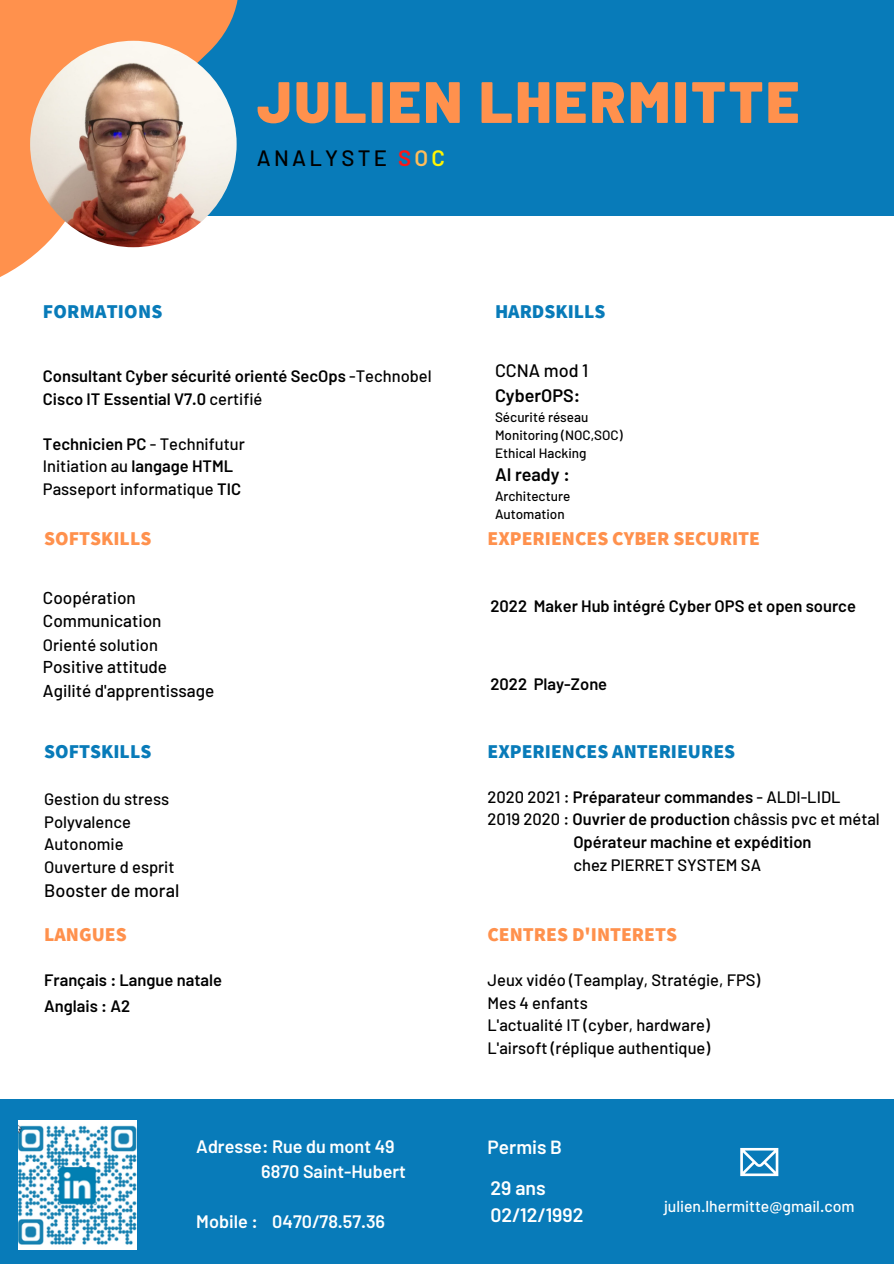
<style>
.page{position:relative;width:894px;height:1264px;background:#fff}
.page>*{position:absolute;margin:0;border:0;box-sizing:border-box;transform-origin:0 0}
.t1{font:900 58.2px "Barlow";letter-spacing:.05em;color:#ff914d}
.t2{font:500 22.2px "Barlow";letter-spacing:.145em;color:#000}
.t3{font:800 19.5px "Assistant";color:#ff914d}
.t4{font:800 19.5px "Assistant";color:#087bb9}
.t5{font:600 19.5px/27px "Barlow";color:#fff}
.t6{font:600 19.05px "Barlow";color:#fff}
.t7{font:600 18px/24.8px "Barlow";color:#fff}
.t8{font:500 18px "Barlow";color:#000}
.t9{font:600 18px "Barlow";color:#000}
.t10{font:500 17.1px/23.7px "Barlow";color:#000}
.t11{font:500 16.5px/22.5px "Barlow";color:#000}
.t12{font:600 16.5px/22.5px "Barlow";color:#000}
.t13{font:500 15.75px "Barlow";color:#fff}
.t14{font:500 13.5px/18px "Barlow";color:#000}
.s1{font-weight:600;color:#ff1616}
.s2{font-weight:600;color:#ffbd59}
.s3{font-weight:600;color:#fff500}
.s4{font-weight:500}
.s5{font-weight:600}
</style>
<div class="page">
<div style="left:37px;top:0;width:856px;height:216px;background:#087bb9"></div>
<div style="left:0;top:1099px;width:893px;height:164px;background:#087bb9"></div>
<svg style="left:0;top:0;width:238px;height:277px;fill:#ff914d"></svg>
<img style="left:30px;top:41px;width:206px;height:206px;border-radius:50%">
<svg style="left:740px;top:1147px;width:38px;height:29px"></svg>
<img style="left:18px;top:1120px;width:118px;height:129px">
<p class="t4" style="left:43px;top:298px;width:121px">FORMATIONS</p>
<h1 class="t1" style="left:257px;top:65px;width:543px">JULIEN LHERMITTE</h1>
<h2 class="t2" style="left:257px;top:144px;width:189px">ANALYSTE <span class="s1">S</span><span class="s2">O</span><span class="s3">C</span></h2>
<p class="t4" style="left:495px;top:298px;width:112px">HARDSKILLS</p>
<p class="t12" style="left:43px;top:364px;width:390px">Consultant Cyber sécurité orienté SecOps <span class="s4">-Technobel<br></span>Cisco IT Essential V7.0 <span class="s4">certifié</span></p>
<p class="t11" style="left:43px;top:432px;width:203px"><span class="s5">Technicien PC</span> - Technifutur<br>Initiation au <span class="s5">langage HTML<br></span>Passeport informatique <span class="s5">TIC</span></p>
<p class="t3" style="left:44px;top:525px;width:109px">SOFTSKILLS</p>
<p class="t10" style="left:43px;top:585px;width:120px">Coopération<br>Communication</p>
<p class="t11" style="left:43px;top:633px;width:116px">Orienté solution</p>
<p class="t10" style="left:43px;top:654px;width:173px">Positive attitude<br>Agilité d'apprentissage</p>
<p class="t4" style="left:44px;top:738px;width:109px">SOFTSKILLS</p>
<p class="t11" style="left:44px;top:787px;width:132px">Gestion du stress<br>Polyvalence<br>Autonomie<br>Ouverture d esprit</p>
<p class="t8" style="left:44px;top:878px;width:136px">Booster de moral</p>
<p class="t3" style="left:44px;top:921px;width:84px">LANGUES</p>
<p class="t12" style="left:44px;top:966px;width:179px;line-height:26px">Français : Langue natale<br>Anglais : A2</p>
<p class="t7" style="left:261px;top:1133px;width:146px;text-indent:-65px">Adresse: Rue du mont 49<br>6870 Saint-Hubert</p>
<p class="t7" style="left:196px;top:1208px;width:190px">Mobile : 0470/78.57.36</p>
<p class="t8" style="left:495px;top:359px;width:95px">CCNA mod 1</p>
<p class="t9" style="left:495px;top:384px;width:87px">CyberOPS:</p>
<p class="t14" style="left:495px;top:408px;width:129px">Sécurité réseau<br>Monitoring (NOC,SOC)<br>Ethical Hacking</p>
<p class="t9" style="left:495px;top:463px;width:76px">AI ready :</p>
<p class="t14" style="left:495px;top:486px;width:77px">Architecture<br>Automation</p>
<p class="t3" style="left:487px;top:525px;width:274px">EXPERIENCES CYBER SECURITE</p>
<p class="t12" style="left:490px;top:594px;width:367px">2022 Maker Hub intégré Cyber OPS et open source</p>
<p class="t12" style="left:490px;top:672px;width:118px">2022 Play-Zone</p>
<p class="t4" style="left:487px;top:738px;width:249px">EXPERIENCES ANTERIEURES</p>
<p class="t12" style="left:487px;top:785px;width:354px"><span class="s4">2020 2021 :</span> Préparateur commandes <span class="s4">- ALDI-LIDL</span></p>
<p class="t11" style="left:487px;top:807px;width:394px">2019 2020 : <span class="s5">Ouvrier de production</span> châssis pvc et métal</p>
<p class="t12" style="left:573px;top:830px;width:240px">Opérateur machine et expédition</p>
<p class="t11" style="left:573px;top:852px;width:189px">chez PIERRET SYSTEM SA</p>
<p class="t3" style="left:487px;top:921px;width:191px">CENTRES D'INTERETS</p>
<p class="t11" style="left:487px;top:968px;width:274px">Jeux vidéo (Teamplay, Stratégie, FPS)<br>Mes 4 enfants<br>L'actualité IT (cyber, hardware)<br>L'airsoft (réplique authentique)</p>
<p class="t6" style="left:487px;top:1135px;width:76px">Permis B</p>
<p class="t5" style="left:490px;top:1173px;width:94px">29 ans<br>02/12/1992</p>
<p class="t13" style="left:663px;top:1196px;width:192px">julien.lhermitte@gmail.com</p>
</div>
